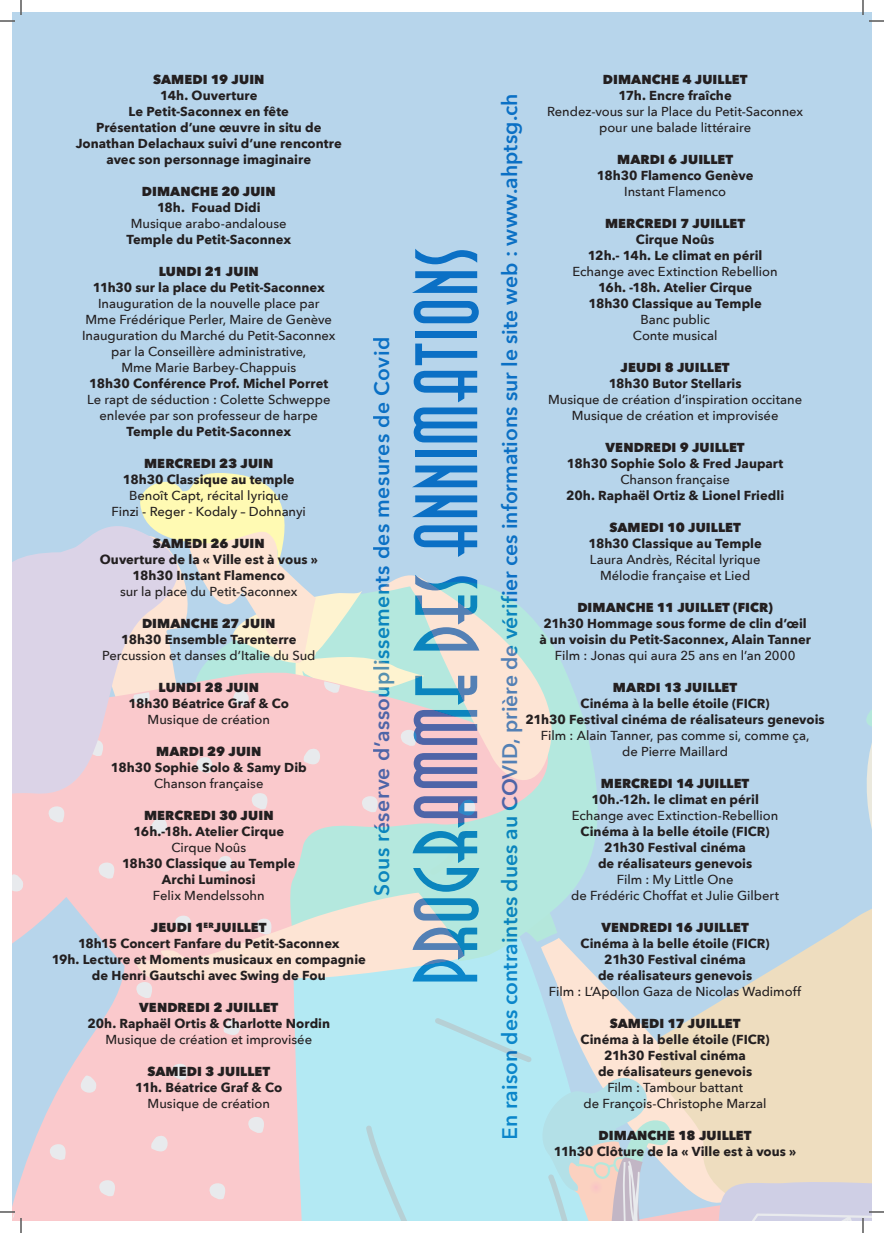
<style>
.page{position:relative;width:884px;height:1233px;background:#fff}
.page>*{position:absolute;margin:0;border:0;box-sizing:border-box;transform-origin:0 0}
.t1{font:88px "Anna";letter-spacing:.005em;color:#1074bc}
.t2{font:600 21px "Avenir Next";color:#1074bc}
.t3{font:600 21px "Avenir Next";letter-spacing:.02em;color:#1074bc}
.t4{font:700 13px/16px "Avenir Next";color:#231f20;text-align:center}
.t5{font:500 13px/16px "Avenir Next";letter-spacing:-.005em;color:#231f20;text-align:center}
.t6{font:800 13px "Avenir Next";letter-spacing:.005em;color:#231f20}
.s1{font-weight:800}
</style>
<div class="page">
<div style="left:12px;top:12px;width:859px;height:1208px;background:#b7d5eb"></div>
<svg style="left:707px;top:918px;width:164px;height:99px;fill:#eeddbf"></svg>
<svg style="left:855px;top:711px;width:16px;height:241px"></svg>
<svg style="left:551px;top:961px;width:156px;height:56px"></svg>
<svg style="left:551px;top:701px;width:47px;height:260px;fill:#b4e8de"></svg>
<svg style="left:12px;top:774px;width:539px;height:446px;background:#dcd3d8"></svg>
<svg style="left:205px;top:1180px;width:22px;height:20px"></svg>
<svg style="left:244px;top:1114px;width:22px;height:20px"></svg>
<svg style="left:167px;top:1061px;width:22px;height:20px"></svg>
<svg style="left:223px;top:1015px;width:20px;height:22px"></svg>
<svg style="left:95px;top:1177px;width:22px;height:20px"></svg>
<svg style="left:150px;top:1131px;width:20px;height:22px"></svg>
<svg style="left:45px;top:1142px;width:22px;height:19px"></svg>
<svg style="left:79px;top:1075px;width:20px;height:19px"></svg>
<svg style="left:430px;top:795px;width:48px;height:80px;background:#cbded9"></svg>
<svg style="left:215px;top:852px;width:20px;height:21px"></svg>
<svg style="left:357px;top:794px;width:22px;height:19px"></svg>
<svg style="left:247px;top:790px;width:22px;height:20px"></svg>
<svg style="left:94px;top:860px;width:22px;height:20px"></svg>
<svg style="left:12px;top:874px;width:13px;height:19px"></svg>
<svg style="left:140px;top:473px;width:238px;height:301px"></svg>
<svg style="left:378px;top:575px;width:199px;height:220px;background:#dbddd8"></svg>
<svg style="left:132px;top:892px;width:335px;height:107px;background:#eadcd6"></svg>
<svg style="left:12px;top:515px;width:180px;height:341px;background:#e5d2dc"></svg>
<svg style="left:0;top:0;width:22px;height:22px"></svg>
<svg style="left:0;top:1211px;width:22px;height:22px"></svg>
<svg style="left:862px;top:0;width:22px;height:22px"></svg>
<svg style="left:366px;top:1017px;width:518px;height:216px"></svg>
<p class="t6" style="left:153px;top:71px;width:113px">SAMEDI 19 JUIN</p>
<p class="t4" style="left:76px;top:87px;width:268px">14h. Ouverture<br>Le Petit-Saconnex en fête<br>Présentation d’une œuvre in situ de<br>Jonathan Delachaux suivi d’une rencontre avec son personnage imaginaire</p>
<p class="t6" style="left:142px;top:183px;width:136px">DIMANCHE 20 JUIN</p>
<p class="t4" style="left:157px;top:199px;width:105px">18h. Fouad Didi</p>
<p class="t5" style="left:131px;top:215px;width:157px">Musique arabo-andalouse</p>
<p class="t4" style="left:126px;top:231px;width:166px">Temple du Petit-Saconnex</p>
<p class="t6" style="left:159px;top:263px;width:102px">LUNDI 21 JUIN</p>
<p class="t4" style="left:93px;top:279px;width:233px">11h30 sur la place du Petit-Saconnex</p>
<p class="t5" style="left:82px;top:295px;width:255px">Inauguration de la nouvelle place par Mme Frédérique Perler, Maire de Genève Inauguration du Marché du Petit-Saconnex par la Conseillère administrative,<br>Mme Marie Barbey-Chappuis</p>
<p class="t4" style="left:89px;top:375px;width:241px">18h30 Conférence Prof. Michel Porret</p>
<p class="t5" style="left:87px;top:391px;width:245px">Le rapt de séduction : Colette Schweppe enlevée par son professeur de harpe</p>
<p class="t4" style="left:126px;top:423px;width:166px">Temple du Petit-Saconnex</p>
<p class="t6" style="left:144px;top:455px;width:131px">MERCREDI 23 JUIN</p>
<p class="t4" style="left:123px;top:471px;width:173px">18h30 Classique au temple</p>
<p class="t5" style="left:112px;top:487px;width:196px">Benoît Capt, récital lyrique<br>Finzi - Reger - Kodaly – Dohnanyi</p>
<p class="t6" style="left:153px;top:535px;width:114px">SAMEDI 26 JUIN</p>
<p class="t4" style="left:100px;top:551px;width:220px">Ouverture de la « Ville est à vous »<br>18h30 Instant Flamenco</p>
<p class="t5" style="left:120px;top:583px;width:179px">sur la place du Petit-Saconnex</p>
<p class="t6" style="left:142px;top:615px;width:135px">DIMANCHE 27 JUIN</p>
<p class="t4" style="left:121px;top:631px;width:177px">18h30 Ensemble Tarenterre</p>
<p class="t5" style="left:102px;top:647px;width:215px">Percussion et danses d’Italie du Sud</p>
<p class="t6" style="left:159px;top:679px;width:102px">LUNDI 28 JUIN</p>
<p class="t4" style="left:128px;top:695px;width:162px">18h30 Béatrice Graf &amp; Co</p>
<p class="t5" style="left:148px;top:711px;width:124px">Musique de création</p>
<p class="t6" style="left:156px;top:743px;width:107px">MARDI 29 JUIN</p>
<p class="t4" style="left:111px;top:759px;width:197px">18h30 Sophie Solo &amp; Samy Dib</p>
<p class="t5" style="left:154px;top:775px;width:111px">Chanson française</p>
<p class="t6" style="left:144px;top:807px;width:131px">MERCREDI 30 JUIN</p>
<p class="t4" style="left:133px;top:823px;width:152px">16h.-18h. Atelier Cirque</p>
<p class="t5" style="left:171px;top:839px;width:76px">Cirque Noûs</p>
<p class="t4" style="left:122px;top:855px;width:175px">18h30 Classique au Temple<br>Archi Luminosi</p>
<p class="t5" style="left:153px;top:887px;width:113px">Felix Mendelssohn</p>
<p class="t4" style="left:52px;top:919px;width:316px"><span class="s1">JEUDI 1</span><sup>ER</sup><span class="s1">JUILLET<br></span>18h15 Concert Fanfare du Petit-Saconnex<br>19h. Lecture et Moments musicaux en compagnie de Henri Gautschi avec Swing de Fou</p>
<p class="t6" style="left:139px;top:999px;width:141px">VENDREDI 2 JUILLET</p>
<p class="t4" style="left:87px;top:1015px;width:244px">20h. Raphaël Ortis &amp; Charlotte Nordin</p>
<p class="t5" style="left:105px;top:1031px;width:208px">Musique de création et improvisée</p>
<p class="t6" style="left:147px;top:1063px;width:124px">SAMEDI 3 JUILLET</p>
<p class="t4" style="left:135px;top:1079px;width:148px">11h. Béatrice Graf &amp; Co</p>
<p class="t5" style="left:148px;top:1095px;width:124px">Musique de création</p>
<h2 class="t3" style="left:364px;top:896px;width:560px;rotate:-90deg">Sous réserve d’assouplissements des mesures de Covid</h2>
<h1 class="t1" style="left:402px;top:986px;width:741px;rotate:-90deg">PROGRAMME DES annimations</h1>
<p class="t6" style="left:603px;top:71px;width:146px">DIMANCHE 4 JUILLET</p>
<p class="t4" style="left:618px;top:87px;width:115px">17h. Encre fraîche</p>
<p class="t5" style="left:547px;top:103px;width:258px">Rendez-vous sur la Place du Petit-Saconnex pour une balade littéraire</p>
<p class="t6" style="left:617px;top:151px;width:118px">MARDI 6 JUILLET</p>
<p class="t4" style="left:597px;top:167px;width:158px">18h30 Flamenco Genève</p>
<p class="t5" style="left:624px;top:183px;width:103px">Instant Flamenco</p>
<p class="t6" style="left:605px;top:215px;width:142px">MERCREDI 7 JUILLET</p>
<p class="t4" style="left:588px;top:231px;width:176px">Cirque Noûs<br>12h.- 14h. Le climat en péril</p>
<p class="t5" style="left:573px;top:263px;width:207px">Echange avec Extinction Rebellion</p>
<p class="t4" style="left:588px;top:279px;width:175px">16h. -18h. Atelier Cirque<br>18h30 Classique au Temple</p>
<p class="t5" style="left:633px;top:311px;width:86px">Banc public<br>Conte musical</p>
<p class="t6" style="left:621px;top:359px;width:111px">JEUDI 8 JUILLET</p>
<p class="t4" style="left:609px;top:375px;width:134px">18h30 Butor Stellaris</p>
<p class="t5" style="left:548px;top:391px;width:255px">Musique de création d’inspiration occitane<br>Musique de création et improvisée</p>
<p class="t6" style="left:606px;top:439px;width:141px">VENDREDI 9 JUILLET</p>
<p class="t4" style="left:567px;top:455px;width:218px">18h30 Sophie Solo &amp; Fred Jaupart</p>
<p class="t5" style="left:620px;top:471px;width:111px">Chanson française</p>
<p class="t4" style="left:566px;top:487px;width:220px">20h. Raphaël Ortiz &amp; Lionel Friedli</p>
<p class="t6" style="left:609px;top:519px;width:133px">SAMEDI 10 JUILLET</p>
<p class="t4" style="left:588px;top:535px;width:175px">18h30 Classique au Temple</p>
<p class="t5" style="left:590px;top:551px;width:172px">Laura Andrès, Récital lyrique<br>Mélodie française et Lied</p>
<p class="t6" style="left:577px;top:599px;width:197px">DIMANCHE 11 JUILLET (FICR)</p>
<p class="t4" style="left:539px;top:615px;width:273px">21h30 Hommage sous forme de clin d’œil à un voisin du Petit-Saconnex, Alain Tanner</p>
<p class="t5" style="left:555px;top:647px;width:242px">Film : Jonas qui aura 25 ans en l’an 2000</p>
<p class="t6" style="left:613px;top:679px;width:126px">MARDI 13 JUILLET</p>
<p class="t4" style="left:526px;top:695px;width:301px">Cinéma à la belle étoile (FICR)<br>21h30 Festival cinéma de réalisateurs genevois</p>
<p class="t5" style="left:541px;top:727px;width:270px">Film : Alain Tanner, pas comme si, comme ça, de Pierre Maillard</p>
<p class="t6" style="left:601px;top:775px;width:150px">MERCREDI 14 JUILLET</p>
<p class="t4" style="left:591px;top:791px;width:169px">10h.-12h. le climat en péril</p>
<p class="t5" style="left:572px;top:807px;width:208px">Echange avec Extinction-Rebellion</p>
<p class="t4" style="left:581px;top:823px;width:191px">Cinéma à la belle étoile (FICR)<br>21h30 Festival cinéma<br>de réalisateurs genevois</p>
<p class="t5" style="left:571px;top:871px;width:209px">Film : My Little One<br>de Frédéric Choffat et Julie Gilbert</p>
<p class="t6" style="left:601px;top:919px;width:149px">VENDREDI 16 JUILLET</p>
<p class="t4" style="left:581px;top:935px;width:191px">Cinéma à la belle étoile (FICR)<br>21h30 Festival cinéma<br>de réalisateurs genevois</p>
<p class="t5" style="left:549px;top:983px;width:254px">Film : L’Apollon Gaza de Nicolas Wadimoff</p>
<p class="t6" style="left:610px;top:1015px;width:132px">SAMEDI 17 JUILLET</p>
<p class="t4" style="left:581px;top:1031px;width:191px">Cinéma à la belle étoile (FICR)<br>21h30 Festival cinéma<br>de réalisateurs genevois</p>
<p class="t5" style="left:584px;top:1079px;width:184px">Film : Tambour battant<br>de François-Christophe Marzal</p>
<p class="t6" style="left:599px;top:1127px;width:155px">DIMANCHE 18 JUILLET</p>
<p class="t4" style="left:554px;top:1143px;width:244px">11h30 Clôture de la « Ville est à vous »</p>
<h2 class="t2" style="left:492px;top:1139px;width:1047px;rotate:-90deg">En raison des contraintes dues au COVID, prière de vérifier ces informations sur le site web : www.ahptsg.ch</h2>
</div>
